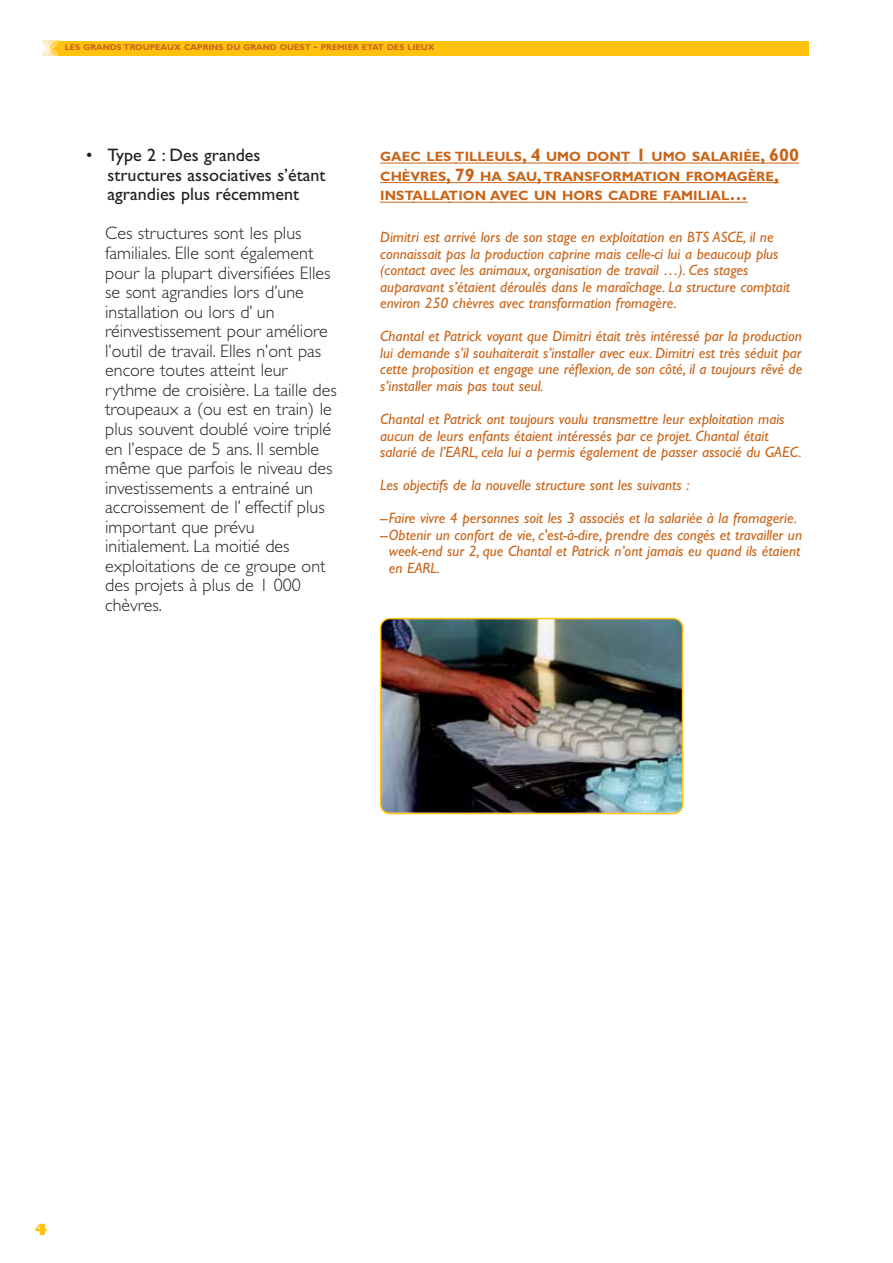
<style>
.page{position:relative;width:893px;height:1263px;background:#fff}
.page>*{position:absolute;margin:0;border:0;box-sizing:border-box;transform-origin:0 0}
.t1{font:300 18px/19.5px "Gill Sans Std";color:#231f20}
.t2{font:18px/19.5px "Gill Sans Std";color:#231f20}
.t3{font:italic 15px/16.5px "Gill Sans Std";color:#c96418}
.t4{font:800 15px "Gill Sans Std";color:#ffc20e}
.t5{font:700 13.5px/19.5px "Gill Sans Std";color:#c96418}
.t6{font:700 8.4px "Gill Sans Std";color:#c96419}
.s1{font-size:11.25px}
.s2{font-weight:300}
.s3{font-size:18px}
</style>
<div class="page">
<svg style="left:42px;top:41px;width:16px;height:15px"></svg>
<div style="left:58px;top:41px;width:751px;height:15px;background:#ffc20e"></div>
<hr style="left:380px;top:163px;width:46px;height:1px;background:#c96418">
<hr style="left:426px;top:163px;width:31px;height:1px;background:#c96418">
<hr style="left:455px;top:163px;width:67px;height:1px;background:#c96418">
<svg style="left:522px;top:163px;width:24px;height:1px"></svg>
<hr style="left:546px;top:163px;width:41px;height:1px;background:#c96418">
<hr style="left:587px;top:163px;width:43px;height:1px;background:#c96418">
<svg style="left:630px;top:163px;width:21px;height:1px"></svg>
<hr style="left:651px;top:163px;width:41px;height:1px;background:#c96418">
<hr style="left:692px;top:163px;width:68px;height:1px;background:#c96418">
<hr style="left:769px;top:163px;width:30px;height:1px;background:#c96418">
<hr style="left:380px;top:182px;width:66px;height:1px;background:#c96418">
<svg style="left:446px;top:182px;width:97px;height:1px"></svg>
<hr style="left:543px;top:182px;width:101px;height:1px;background:#c96418">
<hr style="left:643px;top:182px;width:43px;height:1px;background:#c96418">
<svg style="left:686px;top:182px;width:17px;height:1px"></svg>
<hr style="left:703px;top:182px;width:34px;height:1px;background:#c96418">
<hr style="left:737px;top:182px;width:37px;height:1px;background:#c96418">
<hr style="left:380px;top:202px;width:34px;height:1px;background:#c96418">
<hr style="left:412px;top:202px;width:38px;height:1px;background:#c96418">
<hr style="left:449px;top:202px;width:43px;height:1px;background:#c96418">
<hr style="left:500px;top:202px;width:34px;height:1px;background:#c96418">
<svg style="left:534px;top:202px;width:28px;height:1px"></svg>
<hr style="left:562px;top:202px;width:46px;height:1px;background:#c96418">
<hr style="left:608px;top:202px;width:55px;height:1px;background:#c96418">
<hr style="left:671px;top:202px;width:58px;height:1px;background:#c96418">
<svg style="left:729px;top:202px;width:18px;height:1px"></svg>
<img style="left:380px;top:618px;width:303px;height:196px">
<p class="t6" style="left:65px;top:44px;width:372px">LES GRANDS TROUPEAUX CAPRINS DU GRAND OUEST <span class="s1">-</span> PREMIER ETAT DES LIEUX</p>
<p class="t2" style="left:108px;top:147px;width:220px;text-indent:-23px"><span class="s2">•</span> Type 2 : Des grandes structures associatives s’étant agrandies plus récemment</p>
<p class="t1" style="left:105px;top:225px;width:233px">Ces structures sont les plus familiales. Elle sont également pour la plupart diversifiées Elles se sont agrandies lors d’une installation ou lors d’ un réinvestissement pour améliore l’outil de travail. Elles n’ont pas encore toutes atteint leur rythme de croisière. La taille des troupeaux a (ou est en train) le plus souvent doublé voire triplé en l’espace de 5 ans. Il semble même que parfois le niveau des investissements a entrainé un accroissement de l’ effectif plus important que prévu initialement. La moitié des exploitations de ce groupe ont des projets à plus de 1 000 chèvres.</p>
<p class="t5" style="left:380px;top:148px;width:420px">GAEC LES TILLEULS<span class="s3">, 4</span> UMO DONT <span class="s3">1</span> UMO SALARIÉE<span class="s3">, 600<br></span>CHÈVRES<span class="s3">, 79</span> HA SAU<span class="s3">,</span>TRANSFORMATION FROMAGÈRE<span class="s3">,<br></span>INSTALLATION AVEC UN HORS CADRE FAMILIAL<span class="s3">…</span></p>
<p class="t3" style="left:380px;top:230px;width:411px">Dimitri est arrivé lors de son stage en exploitation en BTS ASCE, il ne connaissait pas la production caprine mais celle-ci lui a beaucoup plus (contact avec les animaux, organisation de travail …). Ces stages auparavant s’étaient déroulés dans le maraîchage. La structure comptait environ 250 chèvres avec transformation fromagère.</p>
<p class="t3" style="left:380px;top:329px;width:423px;text-align:justify">Chantal et Patrick voyant que Dimitri était très intéressé par la production lui demande s’il souhaiterait s’installer avec eux. Dimitri est très séduit par cette proposition et engage une réflexion, de son côté, il a toujours rêvé de s’installer mais pas tout seul.</p>
<p class="t3" style="left:380px;top:412px;width:423px">Chantal et Patrick ont toujours voulu transmettre leur exploitation mais aucun de leurs enfants étaient intéressés par ce projet. Chantal était salarié de l’EARL, cela lui a permis également de passer associé du GAEC.</p>
<p class="t3" style="left:380px;top:478px;width:311px">Les objectifs de la nouvelle structure sont les suivants :</p>
<p class="t3" style="left:380px;top:511px;width:418px">--Faire vivre 4 personnes soit les 3 associés et la salariée à la fromagerie.</p>
<p class="t3" style="left:380px;top:528px;width:423px">--Obtenir un confort de vie, c'est-à-dire, prendre des congés et travailler un</p>
<p class="t3" style="left:389px;top:544px;width:413px">week-end sur 2, que Chantal et Patrick n’ont jamais eu quand ils étaient</p>
<p class="t3" style="left:389px;top:561px;width:52px">en EARL.</p>
<p class="t4" style="left:35px;top:1225px;width:14px">4</p>
</div>
